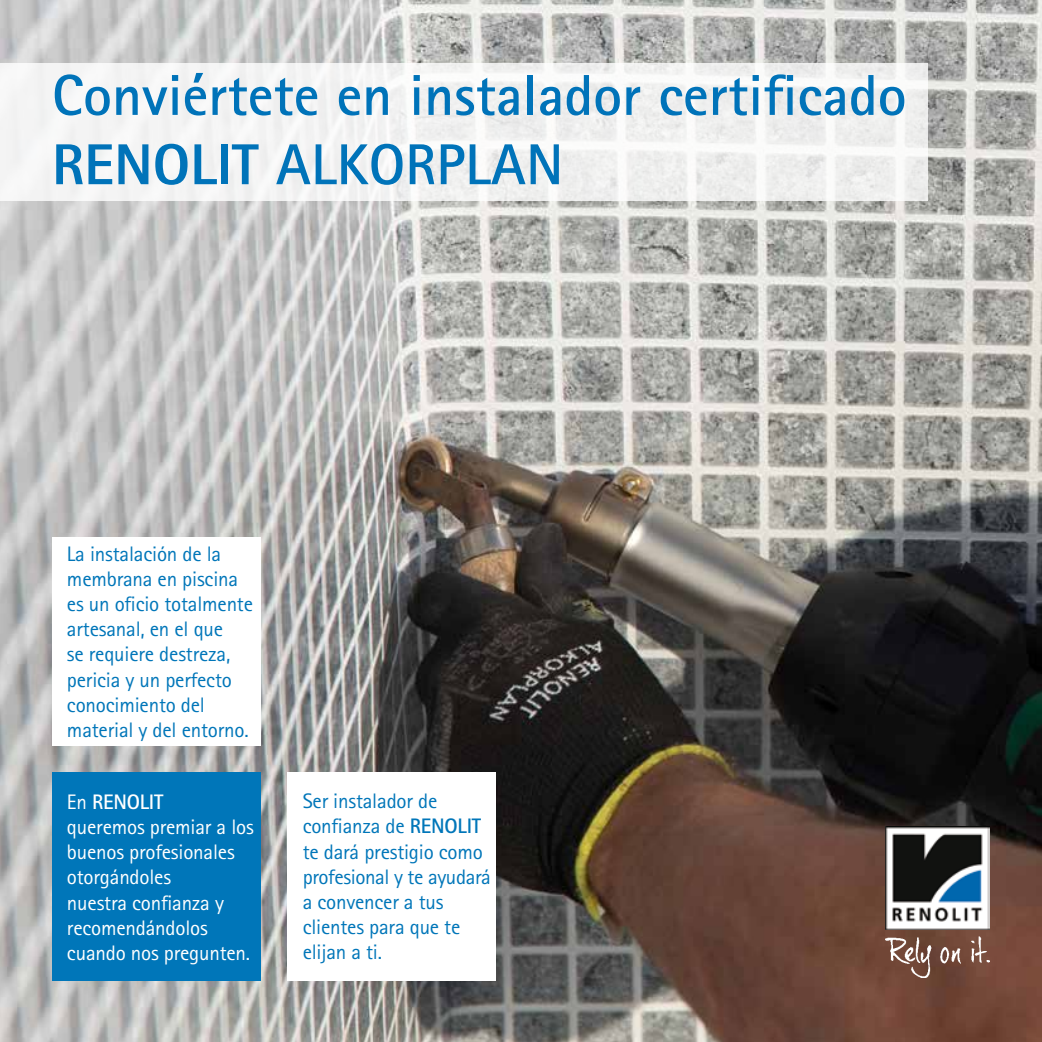
<style>
.page{position:relative;width:1042px;height:1042px;background:#fff}
.page>*{position:absolute;margin:0;border:0;box-sizing:border-box;transform-origin:0 0}
.t1{font:700 57.75px/69.3px "Rotis Sans Serif";color:#0073b9}
.t2{font:21px/25.2px "Rotis Sans Serif";letter-spacing:-.01em;color:#0076b9}
.t3{font:21px/25.2px "Rotis Sans Serif";letter-spacing:-.01em;color:#fff}
.s1{font-weight:800}
.s2{font-weight:700}
</style>
<div class="page">
<img style="left:0;top:0;width:1042px;height:1042px">
<div style="left:0;top:63px;width:928px;height:137px;background:#f2f2f2"></div>
<img style="left:885px;top:827px;width:105px;height:102px">
<img style="left:885px;top:932px;width:105px;height:45px">
<div style="left:52px;top:772px;width:208px;height:209px;background:#0076b9"></div>
<div style="left:288px;top:772px;width:208px;height:209px;background:#fff"></div>
<div style="left:52px;top:537px;width:208px;height:208px;background:#fff"></div>
<h1 class="t1" style="left:52px;top:60px;width:856px">Conviértete en instalador certificado<br><span class="s1">RENOLIT</span> ALKORPLAN</h1>
<p class="t2" style="left:67px;top:541px;width:188px">La instalación de la membrana en piscina es un oficio totalmente artesanal, en el que<br>se requiere destreza, pericia y un perfecto conocimiento del material y del entorno.</p>
<p class="t3" style="left:67px;top:789px;width:188px">En <span class="s2">RENOLIT<br></span>queremos premiar a los buenos profesionales otorgándoles<br>nuestra confianza y recomendándolos cuando nos pregunten.</p>
<p class="t2" style="left:303px;top:788px;width:190px">Ser instalador de confianza de <span class="s2">RENOLIT </span>te dará prestigio como profesional y te ayudará a convencer a tus clientes para que te elijan a ti.</p>
</div>
